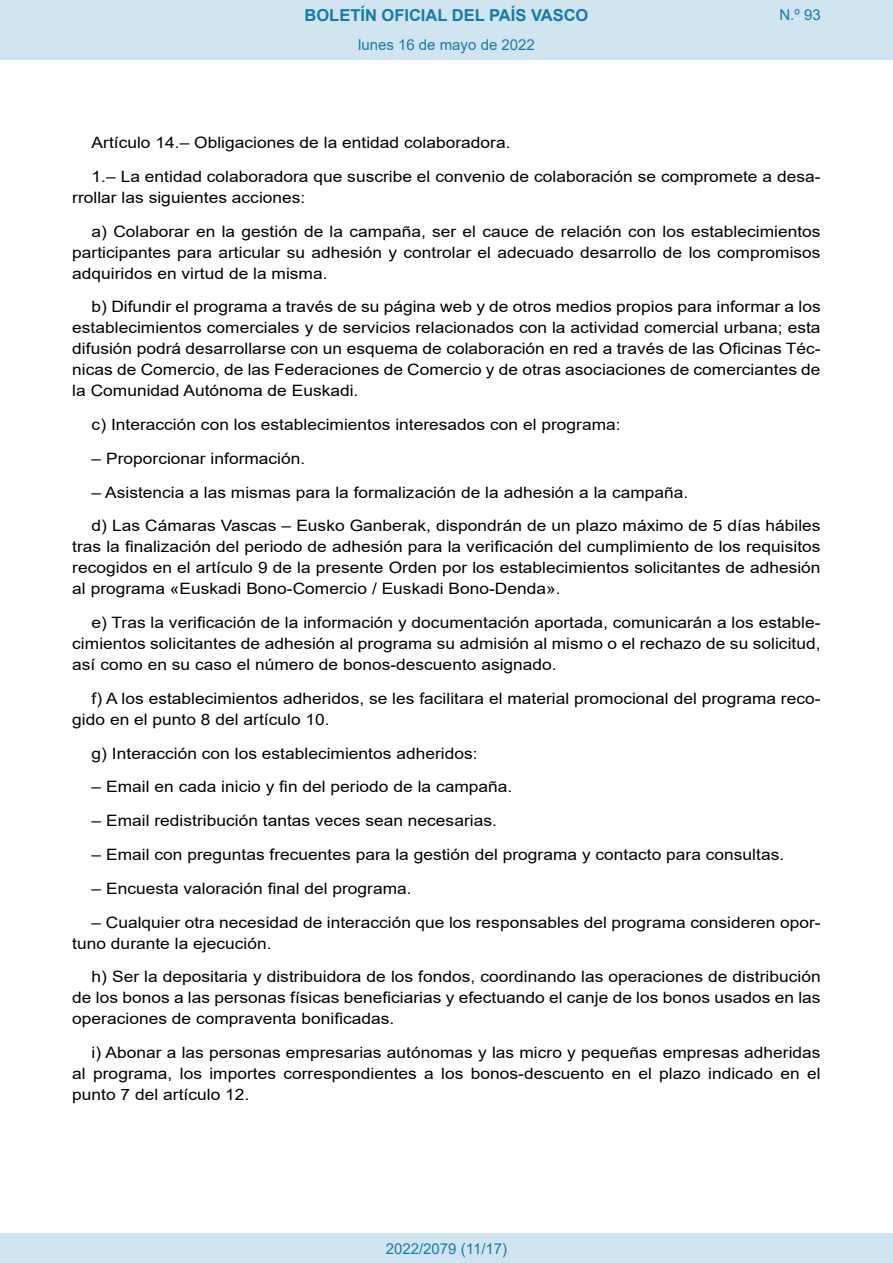
<style>
.page{position:relative;width:893px;height:1263px;background:#fff}
.page>*{position:absolute;margin:0;border:0;box-sizing:border-box;transform-origin:0 0}
.t1{font:700 16.5px "Arial";color:#1879ad}
.BOPVDetalle{font:15.6px/21px "Arial";color:#000;text-align:justify;scale:1.11 1}
.Paginacion_Centro{font:15px "Arial";color:#1879ad}
</style>
<div class="page">
<div style="left:0;top:0;width:893px;height:60px;background:#d0e5f0"></div>
<div style="left:0;top:1233px;width:893px;height:30px;background:#d0e5f0"></div>
<p class="t1" style="left:305px;top:3px;width:285px">BOLETÍN OFICIAL DEL PAÍS VASCO</p>
<p class="Paginacion_Centro" style="left:358px;top:35px;width:178px">lunes 16 de mayo de 2022</p>
<p class="Paginacion_Centro" style="left:779px;top:5px;width:43px">N.º 93</p>
<p class="BOPVDetalle" style="left:92px;top:132px;width:379px">Artículo 14.– Obligaciones de la entidad colaboradora.</p>
<p class="BOPVDetalle" style="left:72px;top:166px;width:676px;text-indent:19px">1.– La entidad colaboradora que suscribe el convenio de colaboración se compromete a desa&shy;rrollar las siguientes acciones:</p>
<p class="BOPVDetalle" style="left:72px;top:221px;width:676px;text-indent:19px">a) Colaborar en la gestión de la campaña, ser el cauce de relación con los establecimientos participantes para articular su adhesión y controlar el adecuado desarrollo de los compromisos adquiridos en virtud de la misma.</p>
<p class="BOPVDetalle" style="left:72px;top:296px;width:676px;text-indent:19px">b) Difundir el programa a través de su página web y de otros medios propios para informar a los establecimientos comerciales y de servicios relacionados con la actividad comercial urbana; esta difusión podrá desarrollarse con un esquema de colaboración en red a través de las Oficinas Téc&shy;nicas de Comercio, de las Federaciones de Comercio y de otras asociaciones de comerciantes de la Comunidad Autónoma de Euskadi.</p>
<p class="BOPVDetalle" style="left:92px;top:414px;width:478px">c) Interacción con los establecimientos interesados con el programa:</p>
<p class="BOPVDetalle" style="left:92px;top:448px;width:194px">– Proporcionar información.</p>
<p class="BOPVDetalle" style="left:92px;top:482px;width:539px">– Asistencia a las mismas para la formalización de la adhesión a la campaña.</p>
<p class="BOPVDetalle" style="left:72px;top:515px;width:676px;text-indent:19px">d) Las Cámaras Vascas – Eusko Ganberak, dispondrán de un plazo máximo de 5 días hábiles tras la finalización del periodo de adhesión para la verificación del cumplimiento de los requisitos recogidos en el artículo 9 de la presente Orden por los establecimientos solicitantes de adhesión al programa «Euskadi Bono-Comercio / Euskadi Bono-Denda».</p>
<p class="BOPVDetalle" style="left:72px;top:612px;width:676px;text-indent:19px">e) Tras la verificación de la información y documentación aportada, comunicarán a los estable&shy;cimientos solicitantes de adhesión al programa su admisión al mismo o el rechazo de su solicitud, así como en su caso el número de bonos-descuento asignado.</p>
<p class="BOPVDetalle" style="left:72px;top:688px;width:676px;text-indent:19px">f) A los establecimientos adheridos, se les facilitara el material promocional del programa reco&shy;gido en el punto 8 del artículo 10.</p>
<p class="BOPVDetalle" style="left:92px;top:743px;width:349px">g) Interacción con los establecimientos adheridos:</p>
<p class="BOPVDetalle" style="left:92px;top:776px;width:381px">– Email en cada inicio y fin del periodo de la campaña.</p>
<p class="BOPVDetalle" style="left:92px;top:810px;width:367px">– Email redistribución tantas veces sean necesarias.</p>
<p class="BOPVDetalle" style="left:92px;top:844px;width:625px">– Email con preguntas frecuentes para la gestión del programa y contacto para consultas.</p>
<p class="BOPVDetalle" style="left:92px;top:878px;width:290px">– Encuesta valoración final del programa.</p>
<p class="BOPVDetalle" style="left:72px;top:911px;width:676px;text-indent:19px">– Cualquier otra necesidad de interacción que los responsables del programa consideren opor&shy;tuno durante la ejecución.</p>
<p class="BOPVDetalle" style="left:72px;top:966px;width:676px;text-indent:19px">h) Ser la depositaria y distribuidora de los fondos, coordinando las operaciones de distribución de los bonos a las personas físicas beneficiarias y efectuando el canje de los bonos usados en las operaciones de compraventa bonificadas.</p>
<p class="BOPVDetalle" style="left:72px;top:1042px;width:676px;text-indent:19px">i) Abonar a las personas empresarias autónomas y las micro y pequeñas empresas adheridas al programa, los importes correspondientes a los bonos-descuento en el plazo indicado en el punto 7 del artículo 12.</p>
<p class="Paginacion_Centro" style="left:386px;top:1238px;width:123px">2022/2079 (11/17)</p>
</div>
